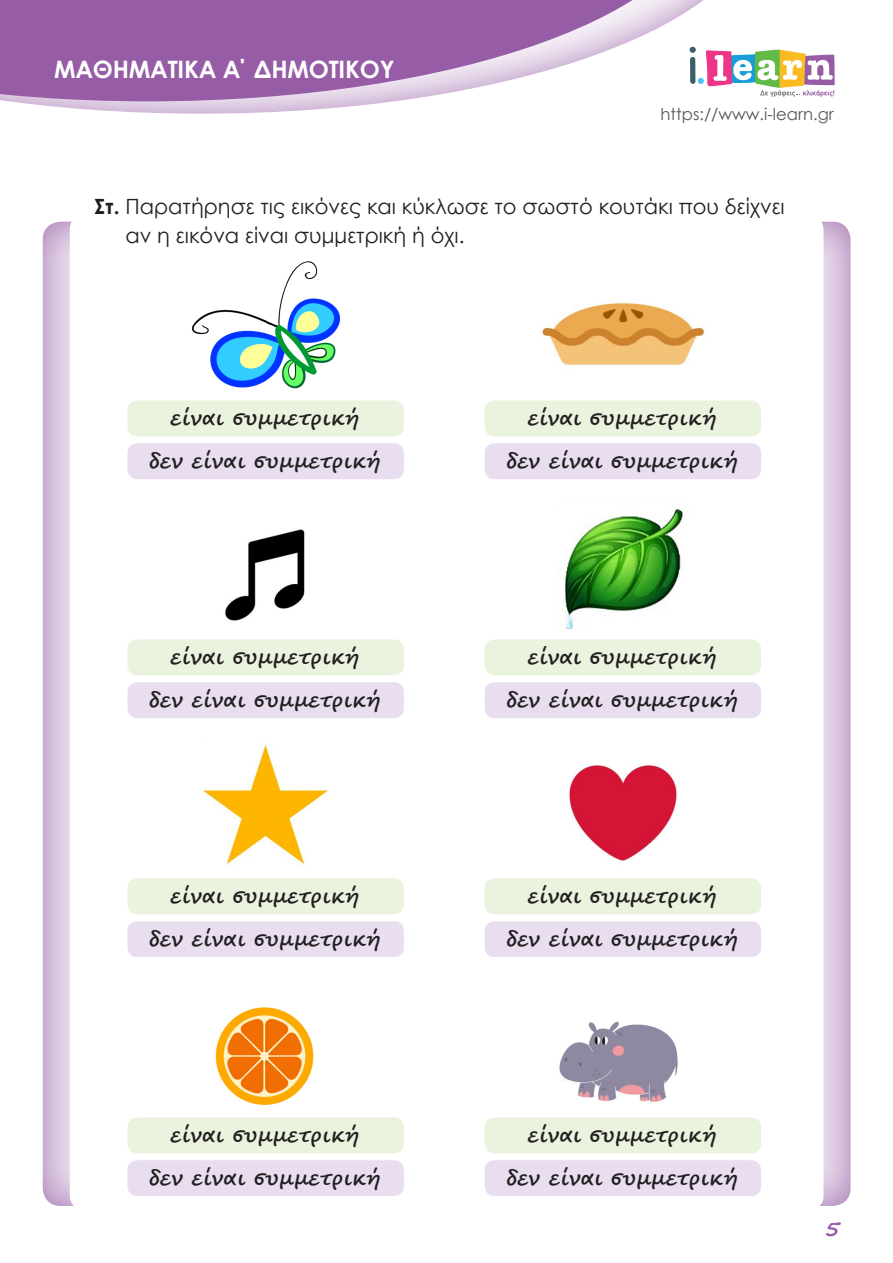
<style>
.page{position:relative;width:893px;height:1263px;background:#fff}
.page>*{position:absolute;margin:0;border:0;box-sizing:border-box;transform-origin:0 0}
.t1{font:700 24px "Century Gothic";letter-spacing:-.01em;color:#fff}
.t2{font:700 21px/42.8px "Segoe Script";color:#231f20;text-align:center}
.t3{font:21px/28.5px "Century Gothic";color:#231f20}
.t4{font:700 21px "Segoe Script";color:#965ca6}
.t5{font:16.5px "Century Gothic";color:#57585a}
.s1{font-weight:700}
</style>
<div class="page">
<div style="left:42px;top:219px;width:809px;height:987px;background:#965ca6;opacity:.75"></div>
<div style="left:70px;top:216px;width:753px;height:993px;background:#fff;border-radius:13px"></div>
<div style="left:0;top:0;width:759px;height:116px;background:#965ca6;opacity:.75"></div>
<svg style="left:0;top:0;width:705px;height:101px;fill:#965ca6"></svg>
<svg style="left:690px;top:47px;width:145px;height:50px"></svg>
<img style="left:191px;top:261px;width:150px;height:128px">
<img style="left:542px;top:302px;width:162px;height:63px">
<div style="left:127px;top:400px;width:277px;height:36px;background:#eaf3de;border-radius:10px"></div>
<div style="left:127px;top:443px;width:277px;height:36px;background:#e8def0;border-radius:10px"></div>
<div style="left:485px;top:400px;width:276px;height:36px;background:#eaf3de;border-radius:10px"></div>
<div style="left:485px;top:443px;width:276px;height:36px;background:#e8def0;border-radius:10px"></div>
<img style="left:225px;top:529px;width:80px;height:92px">
<img style="left:565px;top:508px;width:119px;height:121px">
<div style="left:127px;top:639px;width:277px;height:36px;background:#eaf3de;border-radius:10px"></div>
<div style="left:127px;top:682px;width:277px;height:36px;background:#e8def0;border-radius:10px"></div>
<div style="left:485px;top:639px;width:276px;height:36px;background:#eaf3de;border-radius:10px"></div>
<div style="left:485px;top:682px;width:276px;height:36px;background:#e8def0;border-radius:10px"></div>
<img style="left:200px;top:745px;width:129px;height:120px">
<img style="left:569px;top:765px;width:108px;height:96px">
<div style="left:127px;top:878px;width:277px;height:36px;background:#eaf3de;border-radius:10px"></div>
<div style="left:127px;top:921px;width:277px;height:36px;background:#e8def0;border-radius:10px"></div>
<div style="left:485px;top:878px;width:276px;height:36px;background:#eaf3de;border-radius:10px"></div>
<div style="left:485px;top:921px;width:276px;height:36px;background:#e8def0;border-radius:10px"></div>
<img style="left:215px;top:1007px;width:99px;height:98px">
<img style="left:559px;top:1021px;width:119px;height:81px">
<div style="left:127px;top:1117px;width:277px;height:36px;background:#eaf3de;border-radius:10px"></div>
<div style="left:127px;top:1160px;width:277px;height:36px;background:#e8def0;border-radius:10px"></div>
<div style="left:485px;top:1117px;width:276px;height:36px;background:#eaf3de;border-radius:10px"></div>
<div style="left:485px;top:1160px;width:276px;height:36px;background:#e8def0;border-radius:10px"></div>
<p class="t1" style="left:54px;top:51px;width:342px">ΜΑΘΗΜΑΤΙΚΑ Α΄ ΔΗΜΟΤΙΚΟΥ</p>
<p class="t5" style="left:660px;top:103px;width:175px">https://www.i-learn.gr</p>
<p class="t3" style="left:126px;top:192px;width:661px;text-indent:-31px"><span class="s1">Στ.</span> Παρατήρησε τις εικόνες και κύκλωσε το σωστό κουτάκι που δείχνει αν η εικόνα είναι συμμετρική ή όχι.</p>
<p class="t2" style="left:149px;top:397px;width:233px">είναι συμμετρική<br>δεν είναι συμμετρική</p>
<p class="t2" style="left:506px;top:397px;width:233px">είναι συμμετρική<br>δεν είναι συμμετρική</p>
<p class="t2" style="left:149px;top:636px;width:233px">είναι συμμετρική<br>δεν είναι συμμετρική</p>
<p class="t2" style="left:506px;top:636px;width:233px">είναι συμμετρική<br>δεν είναι συμμετρική</p>
<p class="t2" style="left:149px;top:875px;width:233px">είναι συμμετρική<br>δεν είναι συμμετρική</p>
<p class="t2" style="left:506px;top:875px;width:233px">είναι συμμετρική<br>δεν είναι συμμετρική</p>
<p class="t2" style="left:149px;top:1114px;width:233px">είναι συμμετρική<br>δεν είναι συμμετρική</p>
<p class="t2" style="left:506px;top:1114px;width:233px">είναι συμμετρική<br>δεν είναι συμμετρική</p>
<p class="t4" style="left:825px;top:1212px;width:17px">5</p>
</div>
